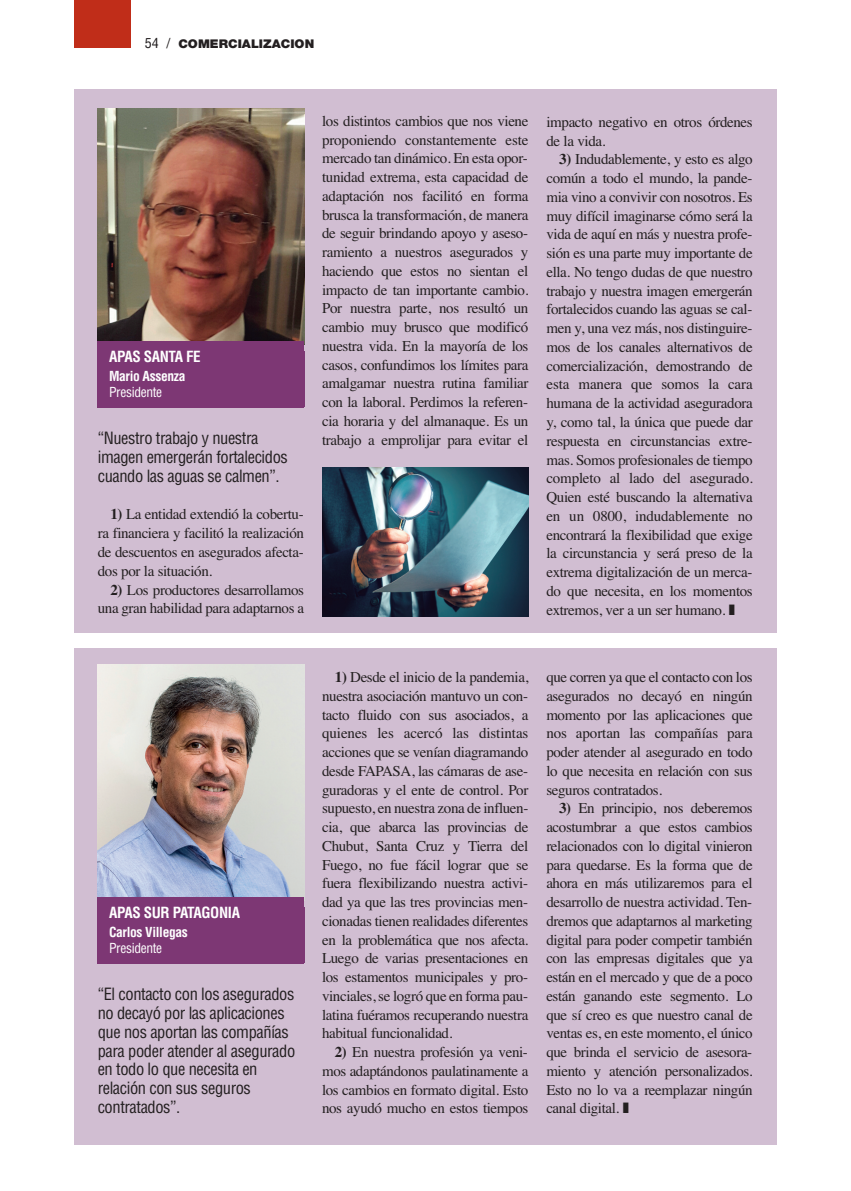
<style>
.page{position:relative;width:851px;height:1191px;background:#fff}
.page>*{position:absolute;margin:0;border:0;box-sizing:border-box;transform-origin:0 0}
.t1{font:condensed 16.5px/18.8px "Helvetica";letter-spacing:-.025em;color:#231f20}
.t2{font:15px/18.8px "Times";letter-spacing:-.025em;color:#231f20;text-align:justify}
.t3{font:700 condensed 15px "Helvetica";letter-spacing:-.025em;color:#fff}
.t4{font:700 condensed 13.5px "Helvetica";letter-spacing:-.025em;color:#fff}
.t5{font:condensed 13.5px "Helvetica";letter-spacing:-.025em;color:#fff}
.t6{font:900 12px "Helvetica Neue LT Std";color:#231f20;scale:1.05 1}
.s1{font-family:"Helvetica";font-weight:400;font-stretch:condensed;font-size:13.5px}
.s2{font-weight:700}
</style>
<div class="page">
<div style="left:74px;top:0;width:57px;height:48px;background:#c02d19"></div>
<div style="left:74px;top:89px;width:702px;height:544px;background:#d1bed2"></div>
<img style="left:98px;top:109px;width:206px;height:232px">
<div style="left:98px;top:341px;width:206px;height:67px;background:#7d3774"></div>
<div style="left:74px;top:648px;width:702px;height:496px;background:#d1bed2"></div>
<img style="left:98px;top:664px;width:206px;height:233px">
<img style="left:322px;top:468px;width:206px;height:149px">
<div style="left:98px;top:897px;width:206px;height:67px;background:#7d3774"></div>
<p class="t6" style="left:145px;top:39px;width:163px"><span class="s1">54 /</span> COMERCIALIZACION</p>
<p class="t3" style="left:109px;top:348px;width:93px">APAS SANTA FE</p>
<p class="t4" style="left:109px;top:368px;width:78px">Mario Assenza</p>
<p class="t5" style="left:109px;top:384px;width:55px">Presidente</p>
<p class="t1" style="left:98px;top:429px;width:192px">“Nuestro trabajo y nuestra imagen emergerán fortalecidos cuando las aguas se calmen”.</p>
<p class="t2" style="left:98px;top:505px;width:208px;text-indent:13px"><span class="s2">1)</span> La entidad extendió la cobertu&shy;ra financiera y facilitó la realización de descuentos en asegurados afecta&shy;dos por la situación.</p>
<p class="t2" style="left:98px;top:580px;width:208px;text-align:right"><span class="s2">2)</span> Los productores desarrollamos una gran habilidad para adaptarnos a</p>
<p class="t2" style="left:322px;top:111px;width:208px">los distintos cambios que nos viene proponiendo constantemente este mercado tan dinámico. En esta opor&shy;tunidad extrema, esta capacidad de adaptación nos facilitó en forma brusca la transformación, de manera de seguir brindando apoyo y aseso&shy;ramiento a nuestros asegurados y haciendo que estos no sientan el impacto de tan importante cambio.<br>Por nuestra parte, nos resultó un cambio muy brusco que modificó nuestra vida. En la mayoría de los casos, confundimos los límites para amalgamar nuestra rutina familiar con la laboral. Perdimos la referen&shy;cia horaria y del almanaque. Es un trabajo a emprolijar para evitar el</p>
<p class="t2" style="left:546px;top:112px;width:208px">impacto negativo en otros órdenes de la vida.</p>
<p class="t2" style="left:546px;top:150px;width:208px;text-indent:13px"><span class="s2">3)</span> Indudablemente, y esto es algo común a todo el mundo, la pande&shy;mia vino a convivir con nosotros. Es muy difícil imaginarse cómo será la vida de aquí en más y nuestra profe&shy;sión es una parte muy importante de ella. No tengo dudas de que nuestro trabajo y nuestra imagen emergerán fortalecidos cuando las aguas se cal&shy;men y, una vez más, nos distinguire&shy;mos de los canales alternativos de comercialización, demostrando de esta manera que somos la cara humana de la actividad aseguradora y, como tal, la única que puede dar respuesta en circunstancias extre&shy;mas. Somos profesionales de tiempo completo al lado del asegurado.<br>Quien esté buscando la alternativa en un 0800, indudablemente no encontrará la flexibilidad que exige la circunstancia y será preso de la extrema digitalización de un merca&shy;do que necesita, en los momentos extremos, ver a un ser humano.</p>
<p class="t3" style="left:109px;top:904px;width:132px">APAS SUR PATAGONIA</p>
<p class="t4" style="left:109px;top:924px;width:80px">Carlos Villegas</p>
<p class="t5" style="left:109px;top:940px;width:55px">Presidente</p>
<p class="t1" style="left:98px;top:985px;width:199px">“El contacto con los asegurados no decayó por las aplicaciones que nos aportan las compañías para poder atender al asegurado en todo lo que necesita en relación con sus seguros contratados”.</p>
<p class="t2" style="left:322px;top:667px;width:208px;text-indent:13px"><span class="s2">1)</span> Desde el inicio de la pandemia, nuestra asociación mantuvo un con&shy;tacto fluido con sus asociados, a quienes les acercó las distintas acciones que se venían diagramando desde FAPASA, las cámaras de ase&shy;guradoras y el ente de control. Por supuesto, en nuestra zona de influen&shy;cia, que abarca las provincias de Chubut, Santa Cruz y Tierra del Fuego, no fue fácil lograr que se fuera flexibilizando nuestra activi&shy;dad ya que las tres provincias men&shy;cionadas tienen realidades diferentes en la problemática que nos afecta.<br>Luego de varias presentaciones en los estamentos municipales y pro&shy;vinciales, se logró que en forma pau&shy;latina fuéramos recuperando nuestra habitual funcionalidad.</p>
<p class="t2" style="left:322px;top:1042px;width:208px;text-indent:13px"><span class="s2">2)</span> En nuestra profesión ya veni&shy;mos adaptándonos paulatinamente a los cambios en formato digital. Esto nos ayudó mucho en estos tiempos</p>
<p class="t2" style="left:546px;top:667px;width:208px">que corren ya que el contacto con los asegurados no decayó en ningún momento por las aplicaciones que nos aportan las compañías para poder atender al asegurado en todo lo que necesita en relación con sus seguros contratados.</p>
<p class="t2" style="left:546px;top:799px;width:208px;text-indent:13px"><span class="s2">3)</span> En principio, nos deberemos acostumbrar a que estos cambios relacionados con lo digital vinieron para quedarse. Es la forma que de ahora en más utilizaremos para el desarrollo de nuestra actividad. Ten&shy;dremos que adaptarnos al marketing digital para poder competir también con las empresas digitales que ya están en el mercado y que de a poco están ganando este segmento. Lo que sí creo es que nuestro canal de ventas es, en este momento, el único que brinda el servicio de asesora&shy;miento y atención personalizados.<br>Esto no lo va a reemplazar ningún canal digital.</p>
</div>
